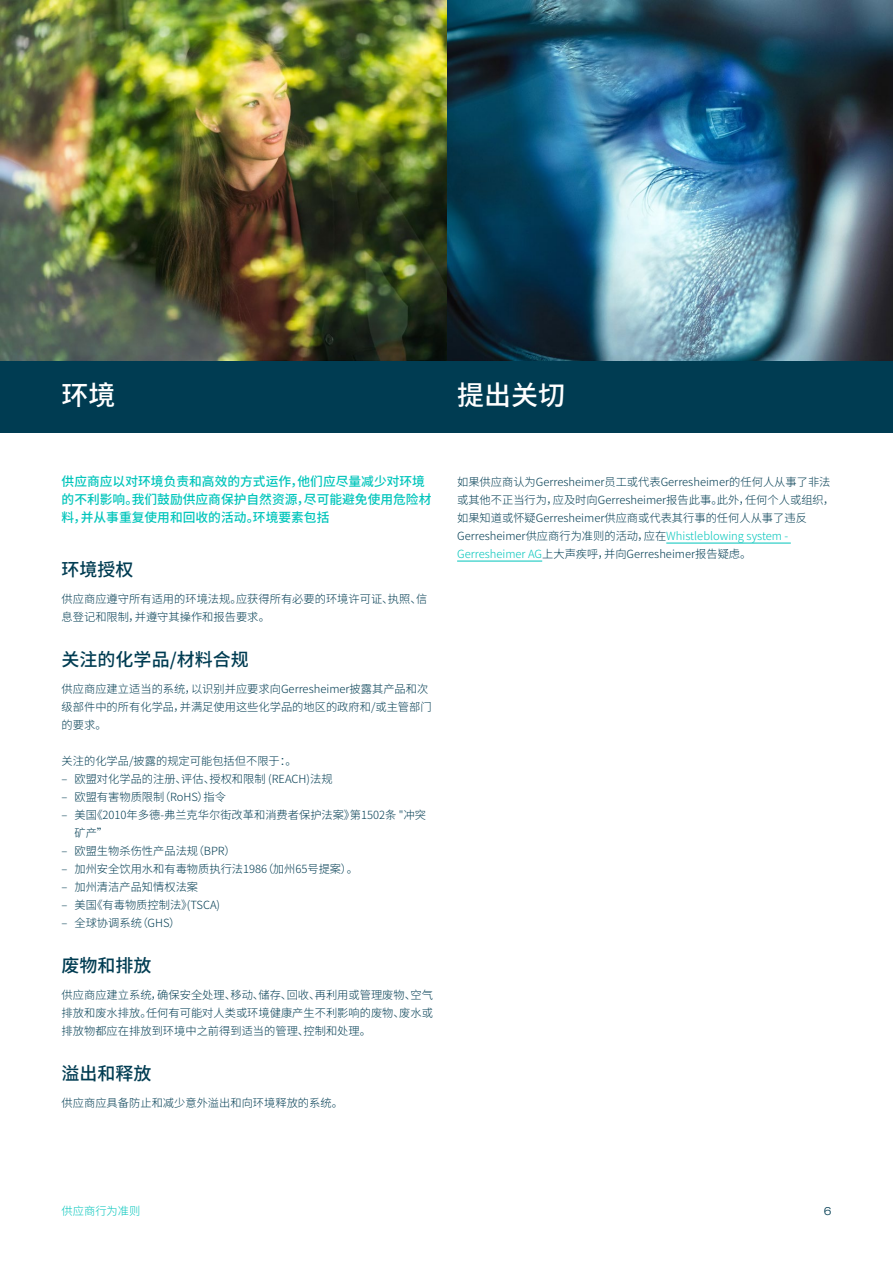
<style>
.page{position:relative;width:893px;height:1263px;background:#fff}
.page>*{position:absolute;margin:0;border:0;box-sizing:border-box;transform-origin:0 0}
.t1{font:500 27px "Noto Sans CJ Ksc";color:#fff}
.t2{font:500 18px "Noto Sans CJ Ksc";color:#003c52}
.t3{font:500 12.75px/18px "Noto Sans CJ Ksc";color:#00c5bb}
.t4{font:300 11.25px/18px "Noto Sans CJ Ksc";color:#003c52}
.t5{font:300 11.25px "Noto Sans CJ Ksc";color:#00c5bb}
.t6{font:300 expanded 11.25px "GT America";color:#003c52}
.s1{color:#00c5bb}
</style>
<div class="page">
<div style="left:0;top:360px;width:893px;height:72px;background:#003c52"></div>
<hr style="left:666px;top:543px;width:125px;height:1px;background:#00c5bb">
<hr style="left:457px;top:561px;width:85px;height:1px;background:#00c5bb">
<img style="left:0;top:0;width:893px;height:360px">
<h1 class="t1" style="left:62px;top:380px;width:55px">环境</h1>
<h1 class="t1" style="left:457px;top:380px;width:109px">提出关切</h1>
<p class="t3" style="left:62px;top:473px;width:371px">供应商应以对环境负责和高效的方式运作，他们应尽量减少对环境的不利影响。我们鼓励供应商保护自然资源，尽可能避免使用危险材料，并从事重复使用和回收的活动。环境要素包括</p>
<p class="t4" style="left:457px;top:473px;width:379px">如果供应商认为Gerresheimer员工或代表Gerresheimer的任何人从事了非法或其他不正当行为，应及时向Gerresheimer报告此事。此外，任何个人或组织，如果知道或怀疑Gerresheimer供应商或代表其行事的任何人从事了违反Gerresheimer供应商行为准则的活动，应在<span class="s1">Whistleblowing system - Gerresheimer AG</span>上大声疾呼，并向Gerresheimer报告疑虑。</p>
<h2 class="t2" style="left:62px;top:559px;width:73px">环境授权</h2>
<p class="t4" style="left:62px;top:590px;width:367px">供应商应遵守所有适用的环境法规。应获得所有必要的环境许可证、执照、信息登记和限制，并遵守其操作和报告要求。</p>
<h2 class="t2" style="left:62px;top:649px;width:189px">关注的化学品/材料合规</h2>
<p class="t4" style="left:62px;top:680px;width:372px">供应商应建立适当的系统，以识别并应要求向Gerresheimer披露其产品和次级部件中的所有化学品，并满足使用这些化学品的地区的政府和/或主管部门的要求。</p>
<p class="t4" style="left:62px;top:752px;width:237px">关注的化学品/披露的规定可能包括但不限于：。</p>
<p class="t4" style="left:62px;top:770px;width:272px">– 欧盟对化学品的注册、评估、授权和限制 (REACH)法规</p>
<p class="t4" style="left:62px;top:788px;width:166px">– 欧盟有害物质限制（RoHS）指令</p>
<p class="t4" style="left:74px;top:806px;width:353px;text-indent:-13px">– 美国《2010年多德-弗兰克华尔街改革和消费者保护法案》第1502条 "冲突矿产”</p>
<p class="t4" style="left:62px;top:842px;width:175px">– 欧盟生物杀伤性产品法规（BPR）</p>
<p class="t4" style="left:62px;top:860px;width:298px">– 加州安全饮用水和有毒物质执行法1986（加州65号提案）。</p>
<p class="t4" style="left:62px;top:878px;width:138px">– 加州清洁产品知情权法案</p>
<p class="t4" style="left:62px;top:896px;width:160px">– 美国《有毒物质控制法》(TSCA)</p>
<p class="t4" style="left:62px;top:914px;width:120px">– 全球协调系统（GHS）</p>
<h2 class="t2" style="left:62px;top:955px;width:91px">废物和排放</h2>
<p class="t4" style="left:62px;top:986px;width:373px;text-align:justify">供应商应建立系统，确保安全处理、移动、储存、回收、再利用或管理废物、空气排放和废水排放。任何有可能对人类或环境健康产生不利影响的废物、废水或排放物都应在排放到环境中之前得到适当的管理、控制和处理。</p>
<h2 class="t2" style="left:62px;top:1063px;width:91px">溢出和释放</h2>
<p class="t4" style="left:62px;top:1094px;width:283px">供应商应具备防止和减少意外溢出和向环境释放的系统。</p>
<p class="t5" style="left:62px;top:1205px;width:80px">供应商行为准则</p>
<p class="t6" style="left:824px;top:1204px;width:9px">6</p>
</div>
